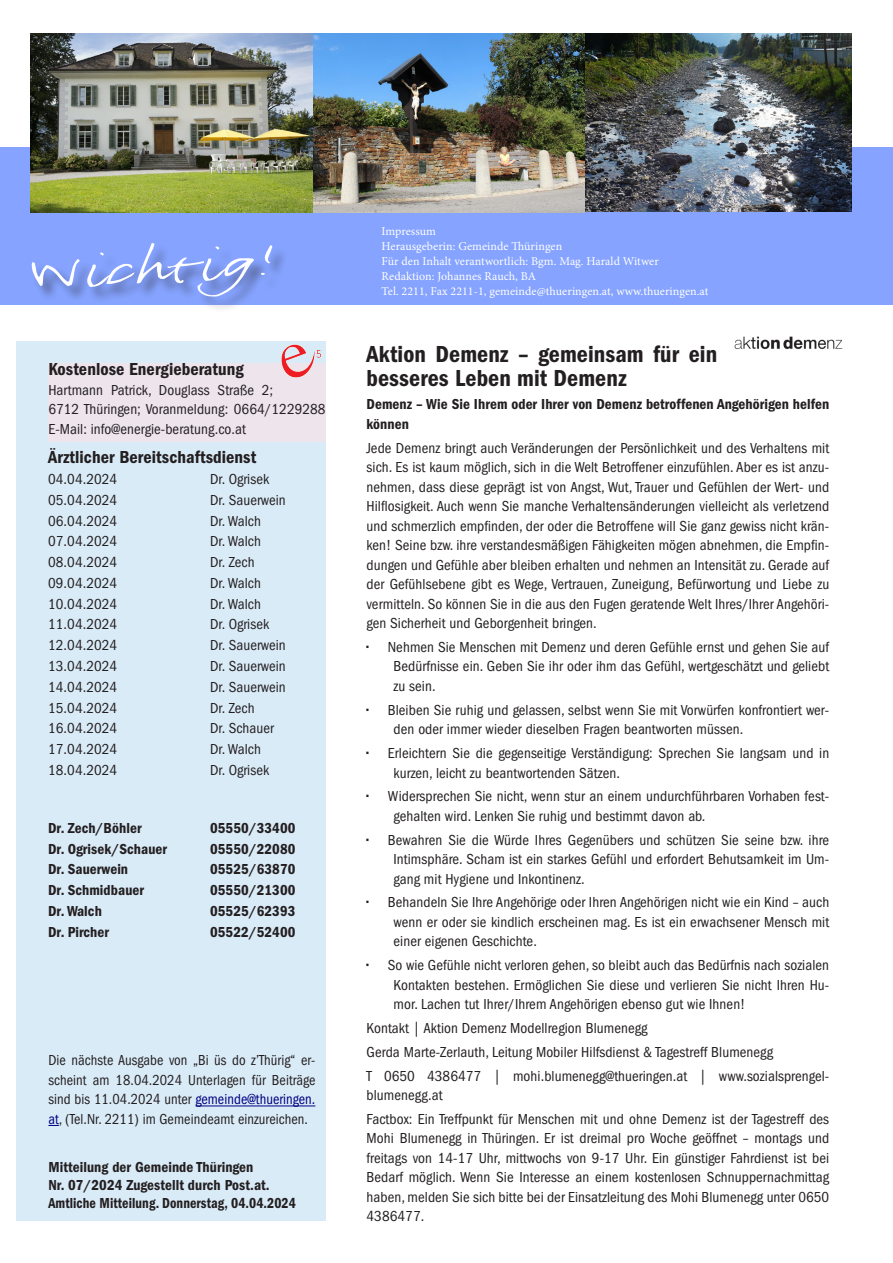
<style>
.page{position:relative;width:893px;height:1263px;background:#fff}
.page>*{position:absolute;margin:0;border:0;box-sizing:border-box;transform-origin:0 0}
.Titel_16pt{font:24px/24px "ITC Franklin Gothic Std Dm Cd";letter-spacing:.005em;color:#231f20}
.Titel_12pt{font:18px "ITC Franklin Gothic Std Dm Cd";letter-spacing:.005em;color:#231f20}
.Titel_16pt-2{font:condensed 15px/19.5px "ITC Franklin Gothic Std";letter-spacing:.005em;color:#231f20;text-align:justify}
.Fließtext{font:condensed 15px/19.5px "ITC Franklin Gothic Std";letter-spacing:.005em;color:#231f20;text-align:justify;scale:.96 1}
.Titel_16pt-3{font:15px/19.5px "ITC Franklin Gothic Std Dm Cd";letter-spacing:.005em;color:#231f20}
.Fließtext-2{font:condensed 15px/19.5px "ITC Franklin Gothic Std";letter-spacing:.005em;color:#231f20}
.Fließtext_halbfett{font:15px "ITC Franklin Gothic Std Dm Cd";letter-spacing:.005em;color:#231f20}
.Titel_16pt-4{font:15px "ITC Franklin Gothic Std Dm Cd";letter-spacing:.005em;color:#231f20;scale:.93 1}
.Titel_12pt-2{font:15px "ITC Franklin Gothic Std Dm Cd";letter-spacing:.005em;color:#231f20}
.t1{font:12px "Minion Pro";letter-spacing:.005em;color:#fff}
.s1{color:#000080}
.s2{font-family:"ITC Franklin Gothic Std Dm Cd";font-stretch:normal}
</style>
<div class="page">
<div style="left:0;top:147px;width:893px;height:158px;background:#85a3ff"></div>
<div style="left:32px;top:244px;width:256px;height:69px;background:#231f20;opacity:.5"></div>
<svg style="left:31px;top:243px;width:244px;height:54px"></svg>
<img style="left:243px;top:33px;width:608px;height:180px">
<img style="left:31px;top:33px;width:282px;height:179px">
<div style="left:16px;top:341px;width:310px;height:879px;background:#daebf8"></div>
<hr style="left:196px;top:1105px;width:119px;height:1px;background:#000080">
<div style="left:48px;top:363px;width:278px;height:78px;background:#ede4ec"></div>
<img style="left:281px;top:344px;width:40px;height:34px">
<img style="left:734px;top:336px;width:109px;height:14px">
<p class="Titel_12pt" style="left:48px;top:359px;width:197px">Kostenlose Energieberatung</p>
<p class="Fließtext-2" style="left:48px;top:380px;width:279px">Hartmann Patrick, Douglass Straße 2;<br>6712 Thüringen; Voranmeldung: 0664/1229288<br>E-Mail: info@energie-beratung.co.at</p>
<p class="Titel_12pt" style="left:48px;top:447px;width:210px">Ärztlicher Bereitschaftsdienst</p>
<p class="Titel_16pt-2" style="left:48px;top:469px;width:71px">04.04.2024</p>
<p class="Titel_16pt-2" style="left:210px;top:469px;width:61px">Dr. Ogrisek</p>
<p class="Titel_16pt-2" style="left:48px;top:490px;width:71px">05.04.2024</p>
<p class="Titel_16pt-2" style="left:210px;top:490px;width:77px">Dr. Sauerwein</p>
<p class="Titel_16pt-2" style="left:48px;top:511px;width:71px">06.04.2024</p>
<p class="Titel_16pt-2" style="left:210px;top:511px;width:52px">Dr. Walch</p>
<p class="Titel_16pt-2" style="left:48px;top:532px;width:71px">07.04.2024</p>
<p class="Titel_16pt-2" style="left:210px;top:532px;width:52px">Dr. Walch</p>
<p class="Titel_16pt-2" style="left:48px;top:552px;width:71px">08.04.2024</p>
<p class="Titel_16pt-2" style="left:210px;top:552px;width:46px">Dr. Zech</p>
<p class="Titel_16pt-2" style="left:48px;top:573px;width:71px">09.04.2024</p>
<p class="Titel_16pt-2" style="left:210px;top:573px;width:52px">Dr. Walch</p>
<p class="Titel_16pt-2" style="left:48px;top:594px;width:71px">10.04.2024</p>
<p class="Titel_16pt-2" style="left:210px;top:594px;width:52px">Dr. Walch</p>
<p class="Titel_16pt-2" style="left:48px;top:615px;width:71px">11.04.2024</p>
<p class="Titel_16pt-2" style="left:210px;top:615px;width:61px">Dr. Ogrisek</p>
<p class="Titel_16pt-2" style="left:48px;top:636px;width:71px">12.04.2024</p>
<p class="Titel_16pt-2" style="left:210px;top:636px;width:77px">Dr. Sauerwein</p>
<p class="Titel_16pt-2" style="left:48px;top:656px;width:71px">13.04.2024</p>
<p class="Titel_16pt-2" style="left:210px;top:656px;width:77px">Dr. Sauerwein</p>
<p class="Titel_16pt-2" style="left:48px;top:677px;width:71px">14.04.2024</p>
<p class="Titel_16pt-2" style="left:210px;top:677px;width:77px">Dr. Sauerwein</p>
<p class="Titel_16pt-2" style="left:48px;top:698px;width:71px">15.04.2024</p>
<p class="Titel_16pt-2" style="left:210px;top:698px;width:46px">Dr. Zech</p>
<p class="Titel_16pt-2" style="left:48px;top:719px;width:71px">16.04.2024</p>
<p class="Titel_16pt-2" style="left:210px;top:719px;width:65px">Dr. Schauer</p>
<p class="Titel_16pt-2" style="left:48px;top:739px;width:71px">17.04.2024</p>
<p class="Titel_16pt-2" style="left:210px;top:739px;width:52px">Dr. Walch</p>
<p class="Titel_16pt-2" style="left:48px;top:760px;width:71px">18.04.2024</p>
<p class="Titel_16pt-2" style="left:210px;top:760px;width:61px">Dr. Ogrisek</p>
<p class="Titel_16pt-3" style="left:48px;top:818px;width:95px">Dr. Zech/Böhler</p>
<p class="Titel_16pt-3" style="left:210px;top:818px;width:87px">05550/33400</p>
<p class="Fließtext_halbfett" style="left:48px;top:840px;width:121px">Dr. Ogrisek/Schauer</p>
<p class="Fließtext_halbfett" style="left:210px;top:840px;width:87px">05550/22080</p>
<p class="Fließtext_halbfett" style="left:48px;top:861px;width:82px">Dr. Sauerwein</p>
<p class="Fließtext_halbfett" style="left:210px;top:861px;width:87px">05525/63870</p>
<p class="Fließtext_halbfett" style="left:48px;top:882px;width:98px">Dr. Schmidbauer</p>
<p class="Fließtext_halbfett" style="left:210px;top:882px;width:87px">05550/21300</p>
<p class="Fließtext_halbfett" style="left:48px;top:902px;width:55px">Dr. Walch</p>
<p class="Fließtext_halbfett" style="left:210px;top:902px;width:87px">05525/62393</p>
<p class="Titel_12pt-2" style="left:48px;top:923px;width:63px">Dr. Pircher</p>
<p class="Titel_12pt-2" style="left:210px;top:923px;width:87px">05522/52400</p>
<p class="Fließtext" style="left:48px;top:1051px;width:280px">Die nächste Ausgabe von „Bi üs do z’Thürig“ er&shy;scheint am 18.04.2024 Unterlagen für Beiträge sind bis 11.04.2024 unter <span class="s1">gemeinde@thueringen. at</span>, (Tel.Nr. 2211) im Gemeindeamt einzureichen.</p>
<p class="Titel_16pt-3" style="left:48px;top:1157px;width:206px">Mitteilung der Gemeinde Thüringen</p>
<p class="Titel_16pt-3" style="left:48px;top:1175px;width:223px">Nr. 07/2024 Zugestellt durch Post.at.</p>
<p class="Titel_16pt-4" style="left:48px;top:1194px;width:268px">Amtliche Mitteilung. Donnerstag, 04.04.2024</p>
<p class="t1" style="left:382px;top:223px;width:56px">Impressum</p>
<p class="t1" style="left:382px;top:238px;width:182px">Herausgeberin: Gemeinde Thüringen</p>
<p class="t1" style="left:382px;top:253px;width:279px">Für den Inhalt verantwortlich: Bgm. Mag. Harald Witwer</p>
<p class="t1" style="left:382px;top:268px;width:156px">Redaktion: Johannes Rauch, BA</p>
<p class="t1" style="left:382px;top:283px;width:328px">Tel. 2211, Fax 2211-1, gemeinde@thueringen.at, www.thueringen.at</p>
<p class="Titel_16pt" style="left:367px;top:342px;width:352px">Aktion Demenz – gemeinsam für ein besseres Leben mit Demenz</p>
<p class="Titel_16pt-3" style="left:367px;top:395px;width:464px">Demenz – Wie Sie Ihrem oder Ihrer von Demenz betroffenen Angehörigen helfen können</p>
<p class="Titel_16pt-2" style="left:367px;top:438px;width:464px">Jede Demenz bringt auch Veränderungen der Persönlichkeit und des Verhaltens mit sich. Es ist kaum möglich, sich in die Welt Betroffener einzufühlen. Aber es ist anzu&shy;nehmen, dass diese geprägt ist von Angst, Wut, Trauer und Gefühlen der Wert- und Hilflosigkeit. Auch wenn Sie manche Verhaltensänderungen vielleicht als verletzend und schmerzlich empfinden, der oder die Betroffene will Sie ganz gewiss nicht krän&shy;ken! Seine bzw. ihre verstandesmäßigen Fähigkeiten mögen abnehmen, die Empfin&shy;dungen und Gefühle aber bleiben erhalten und nehmen an Intensität zu. Gerade auf der Gefühlsebene gibt es Wege, Vertrauen, Zuneigung, Befürwortung und Liebe zu vermitteln. So können Sie in die aus den Fugen geratende Welt Ihres/Ihrer Angehöri&shy;gen Sicherheit und Geborgenheit bringen.</p>
<p class="Titel_16pt-2" style="left:394px;top:637px;width:437px;text-indent:-27px"><span class="s2">•</span> Nehmen Sie Menschen mit Demenz und deren Gefühle ernst und gehen Sie auf Bedürfnisse ein. Geben Sie ihr oder ihm das Gefühl, wertgeschätzt und geliebt zu sein.</p>
<p class="Titel_16pt-2" style="left:394px;top:700px;width:437px;text-indent:-27px"><span class="s2">•</span> Bleiben Sie ruhig und gelassen, selbst wenn Sie mit Vorwürfen konfrontiert wer&shy;den oder immer wieder dieselben Fragen beantworten müssen.</p>
<p class="Titel_16pt-2" style="left:394px;top:743px;width:437px;text-indent:-27px"><span class="s2">•</span> Erleichtern Sie die gegenseitige Verständigung: Sprechen Sie langsam und in kurzen, leicht zu beantwortenden Sätzen.</p>
<p class="Titel_16pt-2" style="left:394px;top:787px;width:437px;text-indent:-27px"><span class="s2">•</span> Widersprechen Sie nicht, wenn stur an einem undurchführbaren Vorhaben fest&shy;gehalten wird. Lenken Sie ruhig und bestimmt davon ab.</p>
<p class="Titel_16pt-2" style="left:394px;top:830px;width:437px;text-indent:-27px"><span class="s2">•</span> Bewahren Sie die Würde Ihres Gegenübers und schützen Sie seine bzw. ihre Intimsphäre. Scham ist ein starkes Gefühl und erfordert Behutsamkeit im Um&shy;gang mit Hygiene und Inkontinenz.</p>
<p class="Titel_16pt-2" style="left:394px;top:893px;width:437px;text-indent:-27px"><span class="s2">•</span> Behandeln Sie Ihre Angehörige oder Ihren Angehörigen nicht wie ein Kind – auch wenn er oder sie kindlich erscheinen mag. Es ist ein erwachsener Mensch mit einer eigenen Geschichte.</p>
<p class="Titel_16pt-2" style="left:394px;top:955px;width:437px;text-indent:-27px"><span class="s2">•</span> So wie Gefühle nicht verloren gehen, so bleibt auch das Bedürfnis nach sozialen Kontakten bestehen. Ermöglichen Sie diese und verlieren Sie nicht Ihren Hu&shy;mor. Lachen tut Ihrer/Ihrem Angehörigen ebenso gut wie Ihnen!</p>
<p class="Titel_16pt-2" style="left:367px;top:1018px;width:283px">Kontakt | Aktion Demenz Modellregion Blumenegg</p>
<p class="Titel_16pt-2" style="left:367px;top:1042px;width:408px">Gerda Marte-Zerlauth, Leitung Mobiler Hilfsdienst &amp; Tagestreff Blumenegg</p>
<p class="Titel_16pt-2" style="left:367px;top:1066px;width:464px">T 0650 4386477 | mohi.blumenegg@thueringen.at | www.sozialsprengel&shy;blumenegg.at</p>
<p class="Titel_16pt-2" style="left:367px;top:1109px;width:464px">Factbox: Ein Treffpunkt für Menschen mit und ohne Demenz ist der Tagestreff des Mohi Blumenegg in Thüringen. Er ist dreimal pro Woche geöffnet – montags und freitags von 14-17 Uhr, mittwochs von 9-17 Uhr. Ein günstiger Fahrdienst ist bei Bedarf möglich. Wenn Sie Interesse an einem kostenlosen Schnuppernachmittag haben, melden Sie sich bitte bei der Einsatzleitung des Mohi Blumenegg unter 0650<br>4386477.</p>
</div>
